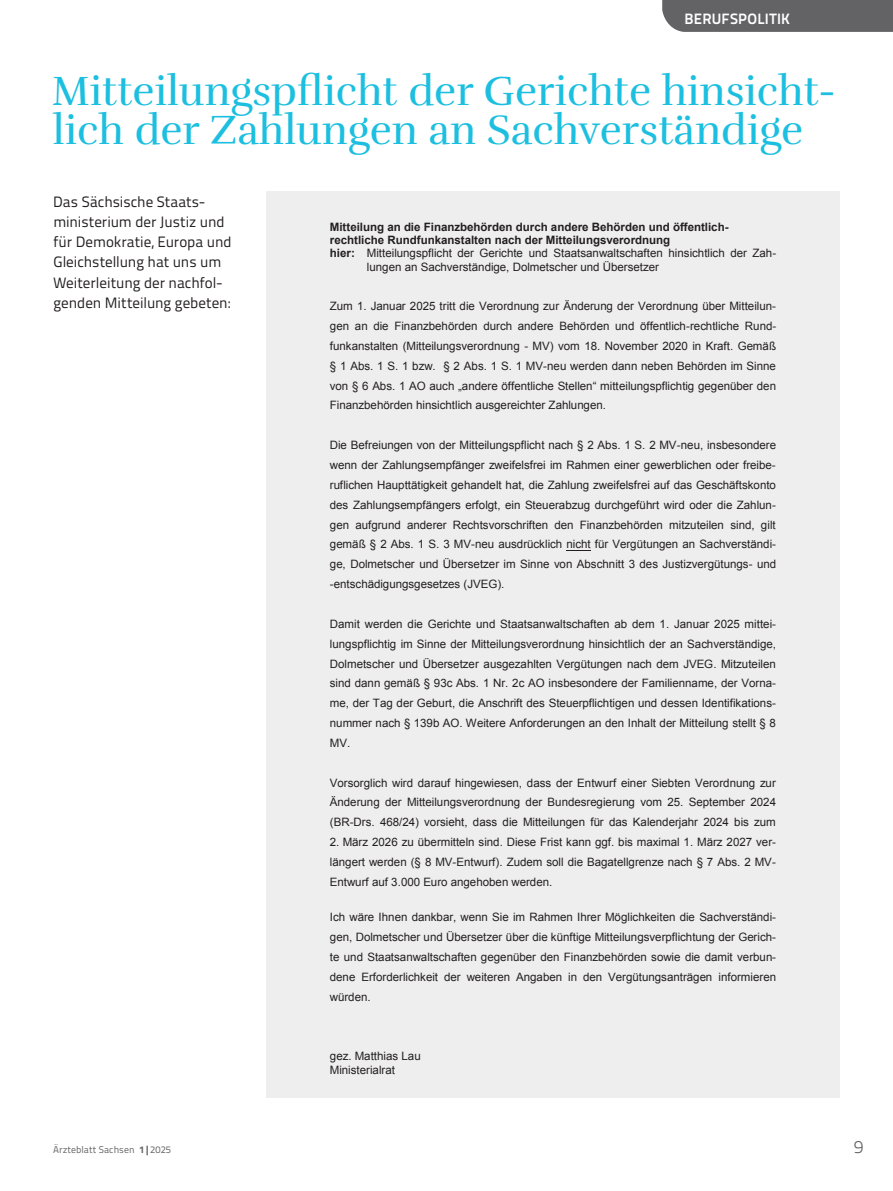
<style>
.page{position:relative;width:893px;height:1191px;background:#fff}
.page>*{position:absolute;margin:0;border:0;box-sizing:border-box;transform-origin:0 0}
.t1{font:42px/39px "Rufina";color:#1cbfdf}
.t2{font:300 18px "Titillium Text";color:#636366}
.t3{font:15px/20.2px "Titillium Text";color:#231f20}
.t4{font:700 15px "Titillium Text";letter-spacing:.01em;color:#fff}
.t5{font:11.55px/19.8px "Arial";color:#231f20;text-align:justify}
.t6{font:700 11.55px "Arial";color:#231f20}
.t7{font:9.75px "Titillium Text";letter-spacing:.01em;color:#636366}
.s1{font-weight:700}
.s2{font-weight:800}
</style>
<div class="page">
<div style="left:662px;top:0;width:231px;height:32px;background:#636366"></div>
<div style="left:267px;top:191px;width:573px;height:906px;background:#eeeeef"></div>
<svg style="left:566px;top:550px;width:25px;height:1px"></svg>
<p class="t4" style="left:685px;top:7px;width:107px">BERUFSPOLITIK</p>
<h1 class="t1" style="left:52px;top:72px;width:786px">Mitteilungspflicht der Gerichte hinsicht&shy;lich der Zahlungen an Sachverständige</h1>
<p class="t3" style="left:53px;top:190px;width:180px">Das Sächsische Staats&shy;ministerium der Justiz und für Demokratie, Europa und<br>Gleichstellung hat uns um<br>Weiterleitung der nachfol&shy;genden Mitteilung gebeten:</p>
<p class="t6" style="left:330px;top:219px;width:400px">Mitteilung an die Finanzbehörden durch andere Behörden und öffentlich-</p>
<p class="t6" style="left:330px;top:232px;width:342px">rechtliche Rundfunkanstalten nach der Mitteilungsverordnung</p>
<p class="t5" style="left:330px;top:243px;width:448px"><span class="s1">hier:</span> Mitteilungspflicht der Gerichte und Staatsanwaltschaften hinsichtlich der Zah-</p>
<p class="t5" style="left:367px;top:257px;width:294px">lungen an Sachverständige, Dolmetscher und Übersetzer</p>
<p class="t5" style="left:330px;top:296px;width:448px">Zum 1. Januar 2025 tritt die Verordnung zur Änderung der Verordnung über Mitteilun&shy;gen an die Finanzbehörden durch andere Behörden und öffentlich-rechtliche Rund&shy;funkanstalten (Mitteilungsverordnung - MV) vom 18. November 2020 in Kraft. Gemäß § 1 Abs. 1 S. 1 bzw. § 2 Abs. 1 S. 1 MV-neu werden dann neben Behörden im Sinne von § 6 Abs. 1 AO auch „andere öffentliche Stellen“ mitteilungspflichtig gegenüber den Finanzbehörden hinsichtlich ausgereichter Zahlungen.</p>
<p class="t5" style="left:330px;top:435px;width:448px">Die Befreiungen von der Mitteilungspflicht nach § 2 Abs. 1 S. 2 MV-neu, insbesondere wenn der Zahlungsempfänger zweifelsfrei im Rahmen einer gewerblichen oder freibe&shy;ruflichen Haupttätigkeit gehandelt hat, die Zahlung zweifelsfrei auf das Geschäftskonto des Zahlungsempfängers erfolgt, ein Steuerabzug durchgeführt wird oder die Zahlun&shy;gen aufgrund anderer Rechtsvorschriften den Finanzbehörden mitzuteilen sind, gilt gemäß § 2 Abs. 1 S. 3 MV-neu ausdrücklich nicht für Vergütungen an Sachverständi&shy;ge, Dolmetscher und Übersetzer im Sinne von Abschnitt 3 des Justizvergütungs- und -entschädigungsgesetzes (JVEG).</p>
<p class="t5" style="left:330px;top:614px;width:448px">Damit werden die Gerichte und Staatsanwaltschaften ab dem 1. Januar 2025 mittei&shy;lungspflichtig im Sinne der Mitteilungsverordnung hinsichtlich der an Sachverständige, Dolmetscher und Übersetzer ausgezahlten Vergütungen nach dem JVEG. Mitzuteilen sind dann gemäß § 93c Abs. 1 Nr. 2c AO insbesondere der Familienname, der Vorna&shy;me, der Tag der Geburt, die Anschrift des Steuerpflichtigen und dessen Identifikations&shy;nummer nach § 139b AO. Weitere Anforderungen an den Inhalt der Mitteilung stellt § 8<br>MV.</p>
<p class="t5" style="left:330px;top:772px;width:448px">Vorsorglich wird darauf hingewiesen, dass der Entwurf einer Siebten Verordnung zur Änderung der Mitteilungsverordnung der Bundesregierung vom 25. September 2024 (BR-Drs. 468/24) vorsieht, dass die Mitteilungen für das Kalenderjahr 2024 bis zum</p>
<p class="t5" style="left:330px;top:832px;width:448px">2. März 2026 zu übermitteln sind. Diese Frist kann ggf. bis maximal 1. März 2027 ver&shy;längert werden (§ 8 MV-Entwurf). Zudem soll die Bagatellgrenze nach § 7 Abs. 2 MV-Entwurf auf 3.000 Euro angehoben werden.</p>
<p class="t5" style="left:330px;top:907px;width:448px">Ich wäre Ihnen dankbar, wenn Sie im Rahmen Ihrer Möglichkeiten die Sachverständi&shy;gen, Dolmetscher und Übersetzer über die künftige Mitteilungsverpflichtung der Gerich&shy;te und Staatsanwaltschaften gegenüber den Finanzbehörden sowie die damit verbun&shy;dene Erforderlichkeit der weiteren Angaben in den Vergütungsanträgen informieren würden.</p>
<p class="t5" style="left:330px;top:1049px;width:92px;line-height:13.4px">gez. Matthias Lau<br>Ministerialrat</p>
<p class="t7" style="left:53px;top:1142px;width:119px">Ärzteblatt Sachsen <span class="s2">1|</span>2025</p>
<h2 class="t2" style="left:854px;top:1133px;width:11px">9</h2>
</div>
